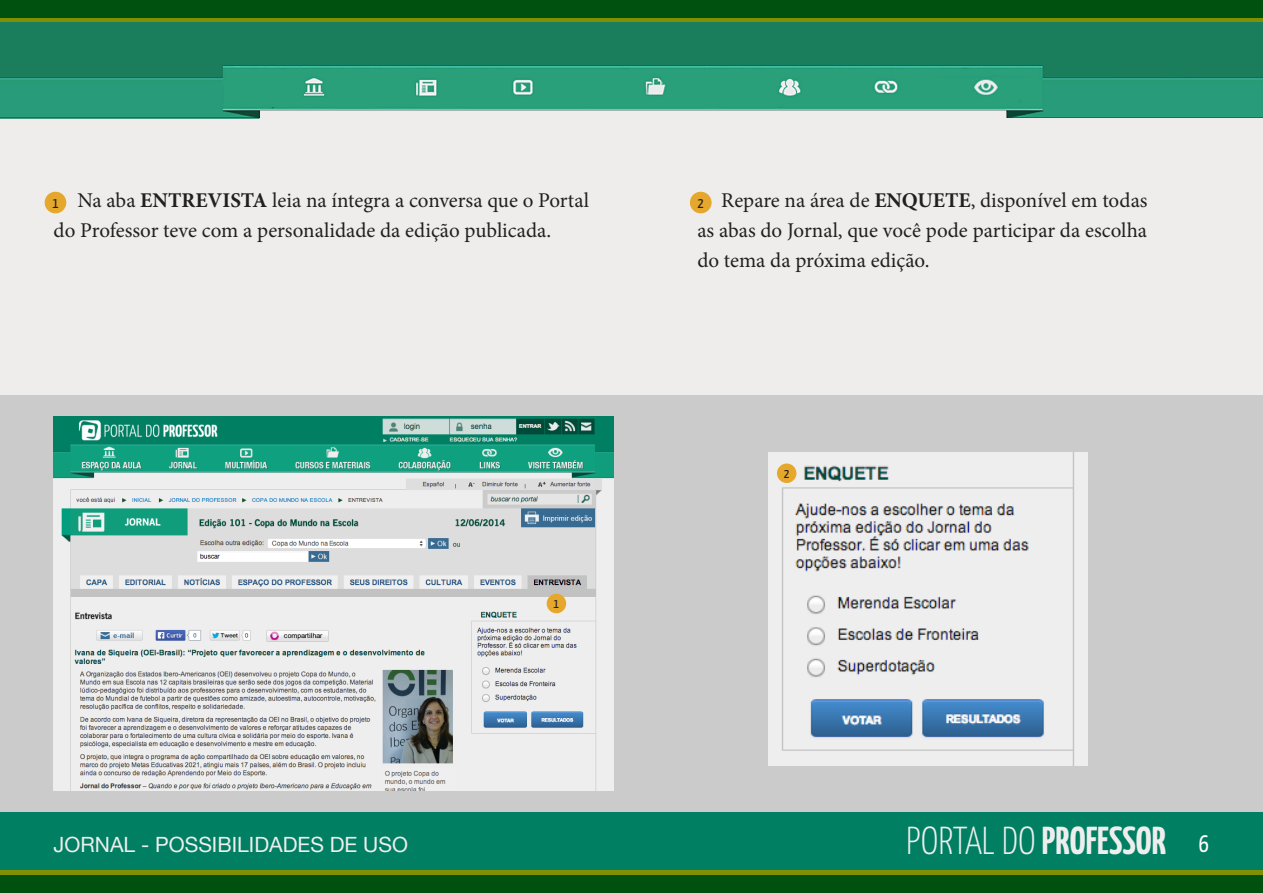
<style>
.page{position:relative;width:1263px;height:893px;background:#efedec}
.page>*{position:absolute;margin:0;border:0;box-sizing:border-box;transform-origin:0 0}
.t1{font:700 39px "Kaffeesatz";color:#eee}
.t2{font:21px/30px "Minion Pro";color:#231f20}
.t3{font:21px "Helvetica Neue";color:#eee}
.t4{font:14.85px "Kaffeesatz";color:#231f20}
.t5{font:13.35px "Kaffeesatz";color:#231f20}
.s1{font-weight:700}
.s2{font-weight:300}
.s3{font-weight:400;font-size:24px;color:#fff}
</style>
<div class="page">
<div style="left:0;top:0;width:1263px;height:44px;background:#00510f"></div>
<svg style="left:0;top:19px;width:1263px;height:4px;background:#658b1a"></svg>
<div style="left:0;top:849px;width:1263px;height:44px;background:#00510f"></div>
<div style="left:0;top:812px;width:1263px;height:60px;background:#007f62"></div>
<hr style="left:0;top:870px;width:1263px;height:4px;background:#7f9004">
<img style="left:0;top:23px;width:1263px;height:96px">
<div style="left:0;top:395px;width:1263px;height:417px;background:#cbcbcb"></div>
<div style="left:45px;top:192px;width:21px;height:21px;background:#e5a82c;border-radius:50%"></div>
<img style="left:54px;top:417px;width:559px;height:373px">
<div style="left:690px;top:192px;width:21px;height:21px;background:#e5a82c;border-radius:50%"></div>
<div style="left:547px;top:594px;width:19px;height:19px;background:#e5a82c;border-radius:50%"></div>
<img style="left:768px;top:452px;width:319px;height:314px">
<div style="left:777px;top:463px;width:19px;height:20px;background:#e5a82c;border-radius:50%"></div>
<p class="t2" style="left:54px;top:185px;width:537px;text-indent:24px">Na aba <span class="s1">ENTREVISTA</span> leia na íntegra a conversa que o Portal do Professor teve com a personalidade da edição publicada.</p>
<p class="t2" style="left:721px;top:185px;width:428px">Repare na área de <span class="s1">ENQUETE</span>, disponível em todas</p>
<p class="t4" style="left:52px;top:194px;width:8px">1</p>
<p class="t4" style="left:698px;top:194px;width:8px">2</p>
<p class="t2" style="left:697px;top:215px;width:451px">as abas do Jornal, que você pode participar da escolha do tema da próxima edição.</p>
<p class="t5" style="left:554px;top:596px;width:7px">1</p>
<p class="t5" style="left:784px;top:465px;width:7px">2</p>
<p class="t3" style="left:54px;top:830px;width:356px">JORNAL - POSSIBILIDADES DE USO</p>
<h1 class="t1" style="left:906px;top:816px;width:304px"><span class="s2">PORTAL DO</span> PROFESSOR <span class="s3">6</span></h1>
</div>
